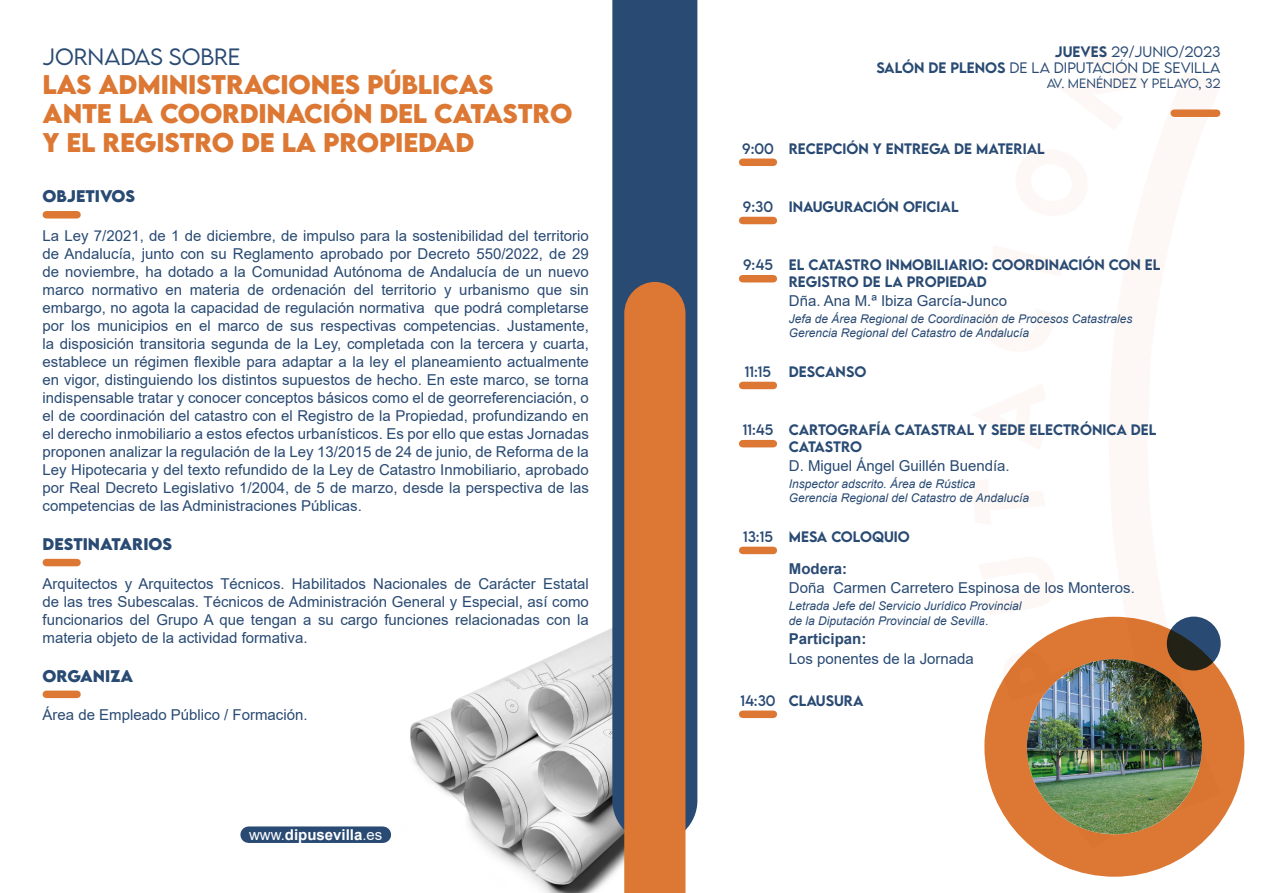
<style>
.page{position:relative;width:1263px;height:893px;background:#fff}
.page>*{position:absolute;margin:0;border:0;box-sizing:border-box;transform-origin:0 0}
.t1{font:700 24px/28.8px "LEMONMILK";letter-spacing:-.01em;color:#dc7833}
.t2{font:300 21px "LEMONMILK";color:#294a73}
.t3{font:15px/18px "Arial";color:#294a73;text-align:justify}
.t4{font:700 15px "LEMONMILK";color:#294a73}
.t5{font:700 15px "Arial";color:#294a73}
.t6{font:700 15px "Arial";color:#fff}
.t7{font:500 13.5px "LEMONMILK";color:#294a73}
.t8{font:300 13.5px/16.2px "LEMONMILK";color:#294a73;text-align:right}
.t9{font:13.5px "LEMONMILK";color:#294a73}
.t10{font:italic 12px/13.5px "Arial";color:#294a73}
.t11{font:300 12px "LEMONMILK";color:#294a73}
.s1{font-weight:400}
.s2{font-weight:500}
</style>
<div class="page">
<img style="left:383px;top:628px;width:241px;height:265px">
<div style="left:46px;top:211px;width:31px;height:8px;background:#dc7833"></div>
<div style="left:46px;top:559px;width:31px;height:7px;background:#dc7833"></div>
<div style="left:46px;top:691px;width:31px;height:7px;background:#dc7833"></div>
<div style="left:743px;top:159px;width:30px;height:7px;background:#dc7833"></div>
<div style="left:743px;top:217px;width:30px;height:7px;background:#dc7833"></div>
<div style="left:743px;top:275px;width:30px;height:7px;background:#dc7833"></div>
<div style="left:743px;top:382px;width:30px;height:7px;background:#dc7833"></div>
<div style="left:743px;top:440px;width:30px;height:7px;background:#dc7833"></div>
<div style="left:743px;top:547px;width:30px;height:7px;background:#dc7833"></div>
<div style="left:743px;top:710px;width:30px;height:8px;background:#dc7833"></div>
<svg style="left:612px;top:0;width:85px;height:843px;background:#324f74"></svg>
<div style="left:249px;top:826px;width:134px;height:17px;background:#294a73"></div>
<div style="left:1174px;top:109px;width:43px;height:8px;background:#dc7833"></div>
<div style="left:984px;top:617px;width:260px;height:260px;background:#dc7833;border-radius:50%"></div>
<img style="left:1027px;top:659px;width:175px;height:175px;border-radius:88px">
<svg style="left:1167px;top:617px;width:54px;height:53px;background:#273848"></svg>
<div style="left:624px;top:282px;width:61px;height:611px;background:#dc7833"></div>
<h2 class="t2" style="left:43px;top:43px;width:172px">JORNADAS SOBRE</h2>
<h1 class="t1" style="left:43px;top:70px;width:531px">LAS ADMINISTRACIONES PÚBLICAS<br>ANTE LA COORDINACIÓN DEL CATASTRO<br>Y EL REGISTRO DE LA PROPIEDAD</h1>
<p class="t4" style="left:43px;top:186px;width:82px">OBJETIVOS</p>
<p class="t3" style="left:43px;top:226px;width:548px">La Ley 7/2021, de 1 de diciembre, de impulso para la sostenibilidad del territorio de Andalucía, junto con su Reglamento aprobado por Decreto 550/2022, de 29 de noviembre, ha dotado a la Comunidad Autónoma de Andalucía de un nuevo marco normativo en materia de ordenación del territorio y urbanismo que sin embargo, no agota la capacidad de regulación normativa que podrá completarse por los municipios en el marco de sus respectivas competencias. Justamente, la disposición transitoria segunda de la Ley, completada con la tercera y cuarta, establece un régimen flexible para adaptar a la ley el planeamiento actualmente en vigor, distinguiendo los distintos supuestos de hecho. En este marco, se torna indispensable tratar y conocer conceptos básicos como el de georreferenciación, o el de coordinación del catastro con el Registro de la Propiedad, profundizando en el derecho inmobiliario a estos efectos urbanísticos. Es por ello que estas Jornadas proponen analizar la regulación de la Ley 13/2015 de 24 de junio, de Reforma de la Ley Hipotecaria y del texto refundido de la Ley de Catastro Inmobiliario, aprobado por Real Decreto Legislativo 1/2004, de 5 de marzo, desde la perspectiva de las competencias de las Administraciones Públicas.</p>
<p class="t4" style="left:43px;top:534px;width:22px">DEST</p>
<p class="t4" style="left:83px;top:534px;width:18px">INATAR</p>
<p class="t4" style="left:143px;top:534px;width:18px">IOS</p>
<p class="t3" style="left:43px;top:574px;width:548px">Arquitectos y Arquitectos Técnicos. Habilitados Nacionales de Carácter Estatal de las tres Subescalas. Técnicos de Administración General y Especial, así como funcionarios del Grupo A que tengan a su cargo funciones relacionadas con la materia objeto de la actividad formativa.</p>
<p class="t4" style="left:43px;top:666px;width:92px">ORGANIZA</p>
<p class="t3" style="left:43px;top:706px;width:267px">Área de Empleado Público / Formación.</p>
<p class="t6" style="left:249px;top:824px;width:135px"><span class="s1">www.</span>dipusevilla<span class="s1">.es</span></p>
<p class="t8" style="left:876px;top:44px;width:346px"><span class="s2">JUEVES</span> 29/JUNIO/2023<br><span class="s2">SALÓN DE PLENOS</span> DE LA DIPUTACIÓN DE SEVILLA</p>
<p class="t11" style="left:1047px;top:75px;width:175px">AV. MEN ÉN DEZ Y PELAYO, 32</p>
<p class="t7" style="left:742px;top:140px;width:304px"><span class="s1">9:00</span> RECEPCIÓN Y ENTREGA DE MATERIAL</p>
<p class="t7" style="left:743px;top:198px;width:208px"><span class="s1">9:30</span> INAUGURACIÓN OFICIAL</p>
<p class="t7" style="left:743px;top:256px;width:75px"><span class="s1">9:45</span> EL CATAST</p>
<p class="t7" style="left:860px;top:256px;width:42px">RO INMO</p>
<p class="t7" style="left:924px;top:256px;width:80px">BILIARIO: COO</p>
<p class="t7" style="left:1025px;top:256px;width:34px">RDINAC</p>
<p class="t7" style="left:1078px;top:256px;width:42px">IÓN CON</p>
<p class="t7" style="left:1145px;top:256px;width:9px">EL</p>
<p class="t7" style="left:789px;top:272px;width:171px">REGISTRO DE LA PROPIEDAD</p>
<p class="t3" style="left:789px;top:292px;width:220px">Dña. Ana M.ª Ibiza García-Junco</p>
<p class="t10" style="left:789px;top:313px;width:345px">Jefa de Área Regional de Coordinación de Procesos Catastrales<br>Gerencia Regional del Catastro de Andalucía</p>
<p class="t9" style="left:745px;top:363px;width:28px">11:15</p>
<p class="t7" style="left:789px;top:363px;width:10px">DESCANSO</p>
<p class="t7" style="left:743px;top:421px;width:87px"><span class="s1">11:45</span> CARTOG</p>
<p class="t7" style="left:849px;top:421px;width:56px">RAFÍA CATAST</p>
<p class="t7" style="left:947px;top:421px;width:54px">RAL YSEDE</p>
<p class="t7" style="left:1029px;top:421px;width:10px">ELECT</p>
<p class="t7" style="left:1071px;top:421px;width:70px">RÓNICA DEL</p>
<p class="t7" style="left:789px;top:437px;width:10px">CATAST</p>
<p class="t7" style="left:841px;top:437px;width:22px">RO</p>
<p class="t3" style="left:789px;top:457px;width:222px">D. Miguel Ángel Guillén Buendía.</p>
<p class="t10" style="left:789px;top:477px;width:242px">Inspector adscrito. Área de Rústica<br>Gerencia Regional del Catastro de Andalucía</p>
<p class="t7" style="left:743px;top:528px;width:100px"><span class="s1">13:15</span> MESA COLO</p>
<p class="t7" style="left:872px;top:528px;width:38px">QUIO</p>
<p class="t5" style="left:789px;top:558px;width:60px">Modera:</p>
<p class="t3" style="left:789px;top:579px;width:347px">Doña Carmen Carretero Espinosa de los Monteros.</p>
<p class="t10" style="left:789px;top:599px;width:234px;line-height:14.4px">Letrada Jefe del Servicio Jurídico Provincial de la Diputación Provincial de Sevilla.</p>
<p class="t5" style="left:789px;top:628px;width:79px">Participan:</p>
<p class="t3" style="left:789px;top:649px;width:187px">Los ponentes de la Jornada</p>
<p class="t7" style="left:740px;top:692px;width:125px"><span class="s1">14:30</span> CLAUSURA</p>
</div>
